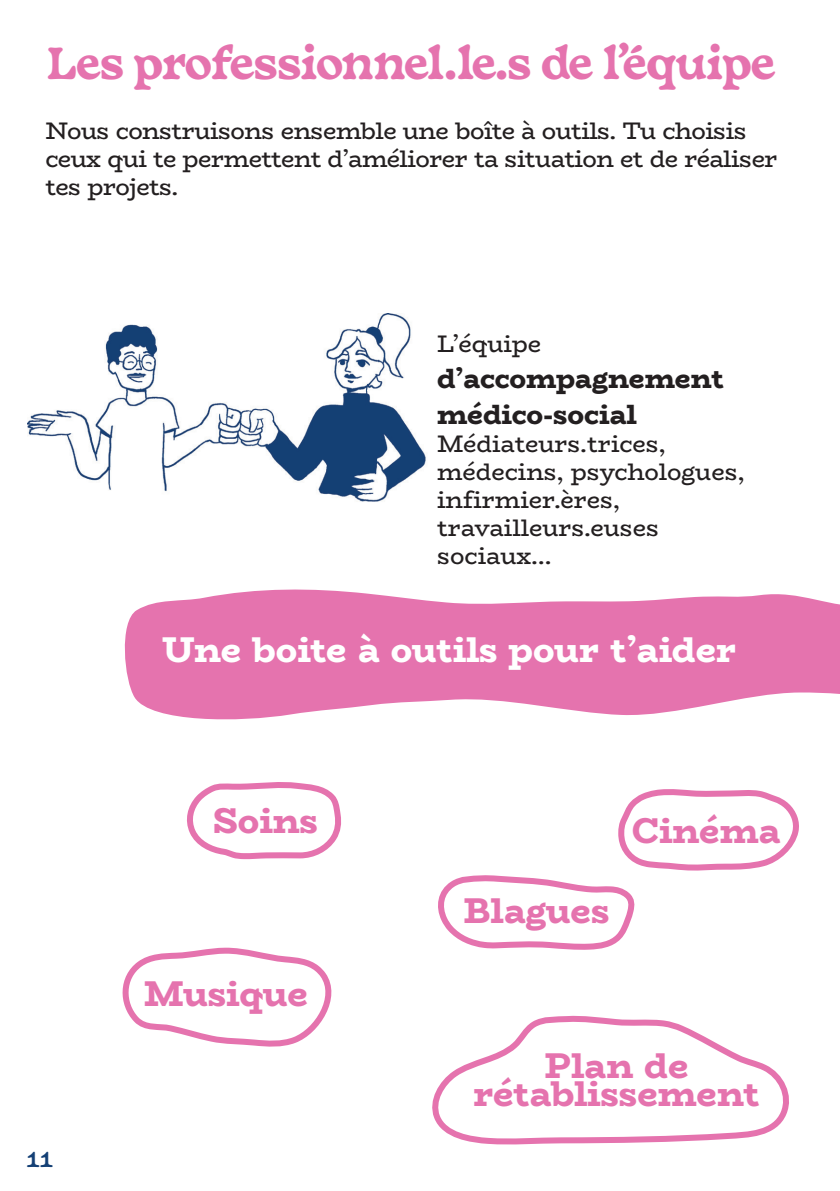
<style>
.page{position:relative;width:840px;height:1191px;background:#fff}
.page>*{position:absolute;margin:0;border:0;box-sizing:border-box;transform-origin:0 0}
.t1{font:700 42px "Basteleur";letter-spacing:-.04em;color:#e573ae}
.t2{font:800 36px/28px "Bio Rhyme";color:#e573ae;text-align:center}
.t3{font:800 36px "Bio Rhyme";color:#fff}
.t4{font:800 28px/36px "Bio Rhyme";letter-spacing:-.005em;color:#231f20}
.t5{font:24px/28px "Bio Rhyme";letter-spacing:-.02em;color:#231f20}
.t6{font:700 20px "Basteleur";color:#144075}
</style>
<div class="page">
<img style="left:28px;top:313px;width:398px;height:189px">
<svg style="left:124px;top:589px;width:715px;height:131px;fill:#e573ae"></svg>
<svg style="left:187px;top:782px;width:154px;height:78px"></svg>
<svg style="left:122px;top:947px;width:210px;height:100px"></svg>
<svg style="left:432px;top:1015px;width:357px;height:130px"></svg>
<svg style="left:438px;top:875px;width:197px;height:75px"></svg>
<svg style="left:613px;top:589px;width:190px;height:282px"></svg>
<h1 class="t1" style="left:45px;top:28px;width:731px">Les professionnel.le.s de l’équipe</h1>
<p class="t5" style="left:45px;top:116px;width:733px">Nous construisons ensemble une boîte à outils. Tu choisis ceux qui te permettent d’améliorer ta situation et de réaliser tes projets.</p>
<p class="t5" style="left:437px;top:329px;width:106px">L’équipe</p>
<p class="t4" style="left:437px;top:359px;width:288px">d’accompagnement médico-social</p>
<p class="t5" style="left:437px;top:429px;width:309px">Médiateurs.trices, médecins, psychologues, infirmier.ères, travailleurs.euses sociaux…</p>
<h2 class="t3" style="left:162px;top:621px;width:575px">Une boite à outils pour t’aider</h2>
<p class="t6" style="left:27px;top:1143px;width:28px">11</p>
<h2 class="t2" style="left:212px;top:805px;width:107px">Soins</h2>
<h2 class="t2" style="left:144px;top:977px;width:166px">Musique</h2>
<h2 class="t2" style="left:463px;top:895px;width:148px">Blagues</h2>
<h2 class="t2" style="left:631px;top:815px;width:150px">Cinéma</h2>
<h2 class="t2" style="left:473px;top:1050px;width:287px">Plan de rétablissement</h2>
</div>
